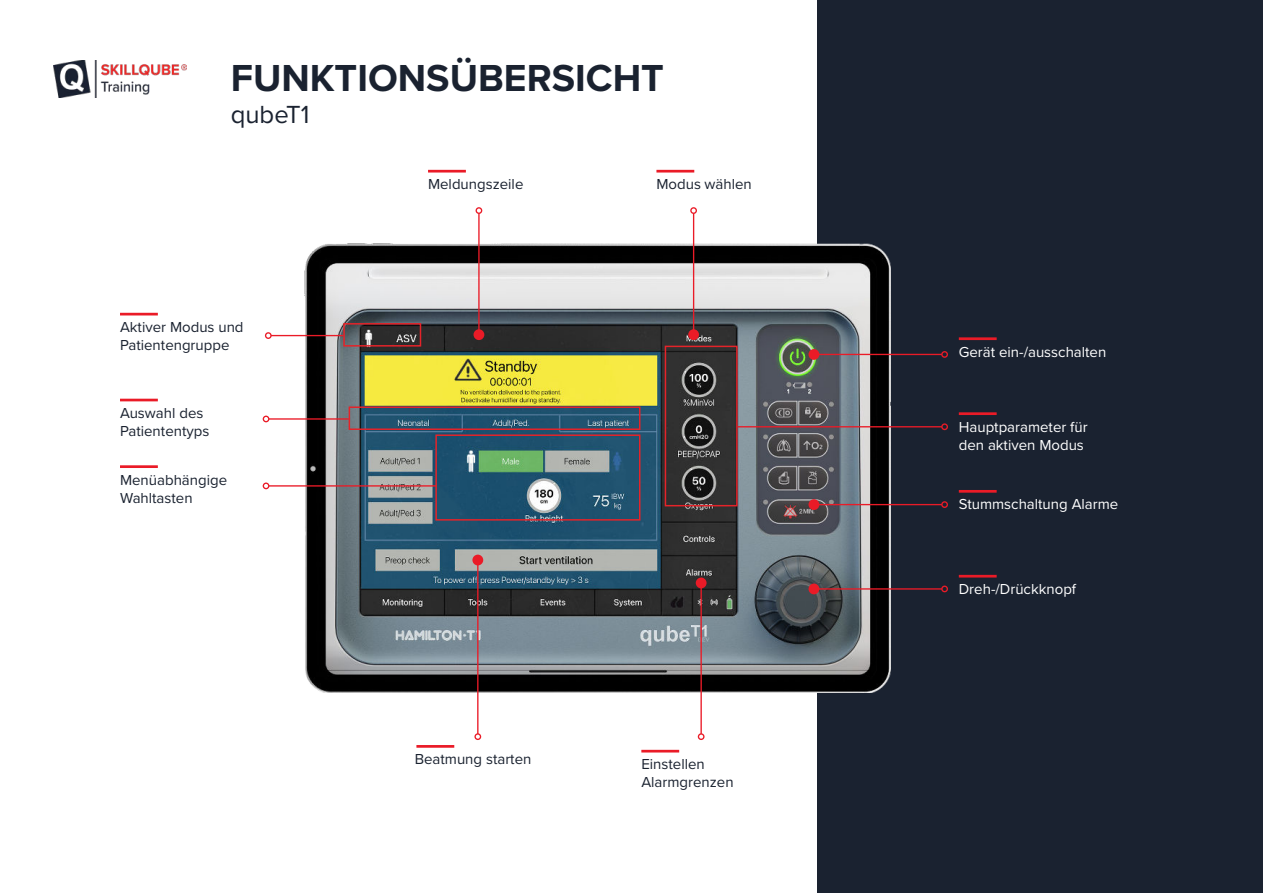
<style>
.page{position:relative;width:1263px;height:893px;background:#fff}
.page>*{position:absolute;margin:0;border:0;box-sizing:border-box;transform-origin:0 0}
.t1{font:700 39px "Proxima Nova";color:#1a2230}
.t2{font:25.65px "Proxima Nova";color:#1a2230}
.t3{font:15px/18px "Proxima Nova";color:#1a2230}
.t4{font:15px/18px "Proxima Nova";color:#fff}
</style>
<div class="page">
<img style="left:53px;top:60px;width:134px;height:37px">
<div style="left:818px;top:0;width:445px;height:893px;background:#1a2230"></div>
<img style="left:305px;top:244px;width:585px;height:448px">
<hr style="left:478px;top:213px;width:2px;height:122px;background:#ea1b27">
<div style="left:475px;top:207px;width:7px;height:7px;border:1px solid #ea1b27;border-radius:50%"></div>
<div style="left:473px;top:329px;width:11px;height:11px;background:#ea1b27;border-radius:50%"></div>
<hr style="left:693px;top:213px;width:1px;height:122px;background:#ea1b27">
<div style="left:690px;top:207px;width:7px;height:7px;border:1px solid #ea1b27;border-radius:50%"></div>
<div style="left:688px;top:329px;width:11px;height:11px;background:#ea1b27;border-radius:50%"></div>
<hr style="left:428px;top:170px;width:38px;height:3px;background:#ea1b27">
<hr style="left:656px;top:170px;width:38px;height:3px;background:#ea1b27">
<hr style="left:959px;top:337px;width:38px;height:3px;background:#ea1b27">
<hr style="left:959px;top:412px;width:38px;height:3px;background:#ea1b27">
<hr style="left:959px;top:490px;width:38px;height:3px;background:#ea1b27">
<hr style="left:959px;top:575px;width:38px;height:2px;background:#ea1b27">
<hr style="left:269px;top:418px;width:80px;height:2px;background:#ea1b27">
<svg style="left:263px;top:416px;width:6px;height:6px"></svg>
<hr style="left:269px;top:485px;width:167px;height:2px;background:#ea1b27">
<div style="left:263px;top:482px;width:6px;height:7px;border:1px solid #ea1b27;border-radius:50%"></div>
<hr style="left:814px;top:504px;width:128px;height:1px;background:#ea1b27">
<div style="left:941px;top:501px;width:7px;height:7px;border:1px solid #ea1b27;border-radius:50%"></div>
<div style="left:808px;top:499px;width:11px;height:11px;background:#ea1b27;border-radius:50%"></div>
<hr style="left:814px;top:588px;width:128px;height:2px;background:#ea1b27">
<div style="left:941px;top:586px;width:7px;height:6px;border:1px solid #ea1b27;border-radius:50%"></div>
<div style="left:808px;top:583px;width:11px;height:11px;background:#ea1b27;border-radius:50%"></div>
<div style="left:343px;top:323px;width:78px;height:24px;border:2px solid #e52329"></div>
<hr style="left:814px;top:354px;width:128px;height:1px;background:#ea1b27">
<div style="left:941px;top:351px;width:7px;height:7px;border:1px solid #ea1b27;border-radius:50%"></div>
<div style="left:808px;top:349px;width:11px;height:11px;background:#ea1b27;border-radius:50%"></div>
<div style="left:665px;top:346px;width:73px;height:160px;border:2px solid #e52329"></div>
<div style="left:349px;top:406px;width:291px;height:24px;border:2px solid #e52329"></div>
<div style="left:435px;top:434px;width:205px;height:87px;border:2px solid #e52329"></div>
<hr style="left:477px;top:560px;width:1px;height:174px;background:#ea1b27">
<div style="left:474px;top:733px;width:7px;height:7px;border:1px solid #ea1b27;border-radius:50%"></div>
<div style="left:472px;top:555px;width:11px;height:10px;background:#ea1b27;border-radius:50%"></div>
<hr style="left:700px;top:583px;width:2px;height:151px;background:#ea1b27">
<div style="left:698px;top:733px;width:6px;height:7px;border:1px solid #ea1b27;border-radius:50%"></div>
<div style="left:696px;top:577px;width:10px;height:11px;background:#ea1b27;border-radius:50%"></div>
<hr style="left:738px;top:426px;width:204px;height:1px;background:#ea1b27">
<div style="left:941px;top:423px;width:7px;height:7px;border:1px solid #ea1b27;border-radius:50%"></div>
<hr style="left:271px;top:335px;width:72px;height:1px;background:#ea1b27">
<div style="left:265px;top:332px;width:7px;height:7px;border:1px solid #ea1b27;border-radius:50%"></div>
<hr style="left:120px;top:313px;width:38px;height:2px;background:#ea1b27">
<hr style="left:120px;top:399px;width:38px;height:2px;background:#ea1b27">
<hr style="left:120px;top:465px;width:38px;height:3px;background:#ea1b27">
<hr style="left:416px;top:745px;width:38px;height:3px;background:#ea1b27">
<hr style="left:641px;top:750px;width:38px;height:2px;background:#ea1b27">
<h1 class="t1" style="left:231px;top:57px;width:435px">FUNKTIONSÜBERSICHT</h1>
<h2 class="t2" style="left:231px;top:103px;width:80px">qubeT1</h2>
<p class="t3" style="left:120px;top:319px;width:125px">Aktiver Modus und<br>Patientengruppe</p>
<p class="t3" style="left:120px;top:405px;width:91px">Auswahl des<br>Patiententyps</p>
<p class="t3" style="left:120px;top:471px;width:109px">Menüabhängige<br>Wahltasten</p>
<p class="t3" style="left:428px;top:176px;width:97px">Meldungszeile</p>
<p class="t3" style="left:656px;top:176px;width:97px">Modus wählen</p>
<p class="t3" style="left:415px;top:751px;width:118px">Beatmung starten</p>
<p class="t3" style="left:641px;top:756px;width:94px">Einstellen<br>Alarmgrenzen</p>
<p class="t4" style="left:959px;top:344px;width:149px">Gerät ein-/ausschalten</p>
<p class="t4" style="left:959px;top:418px;width:130px">Hauptparameter für den aktiven Modus</p>
<p class="t4" style="left:959px;top:496px;width:161px">Stummschaltung Alarme</p>
<p class="t4" style="left:959px;top:581px;width:119px">Dreh-/Drückknopf</p>
</div>
